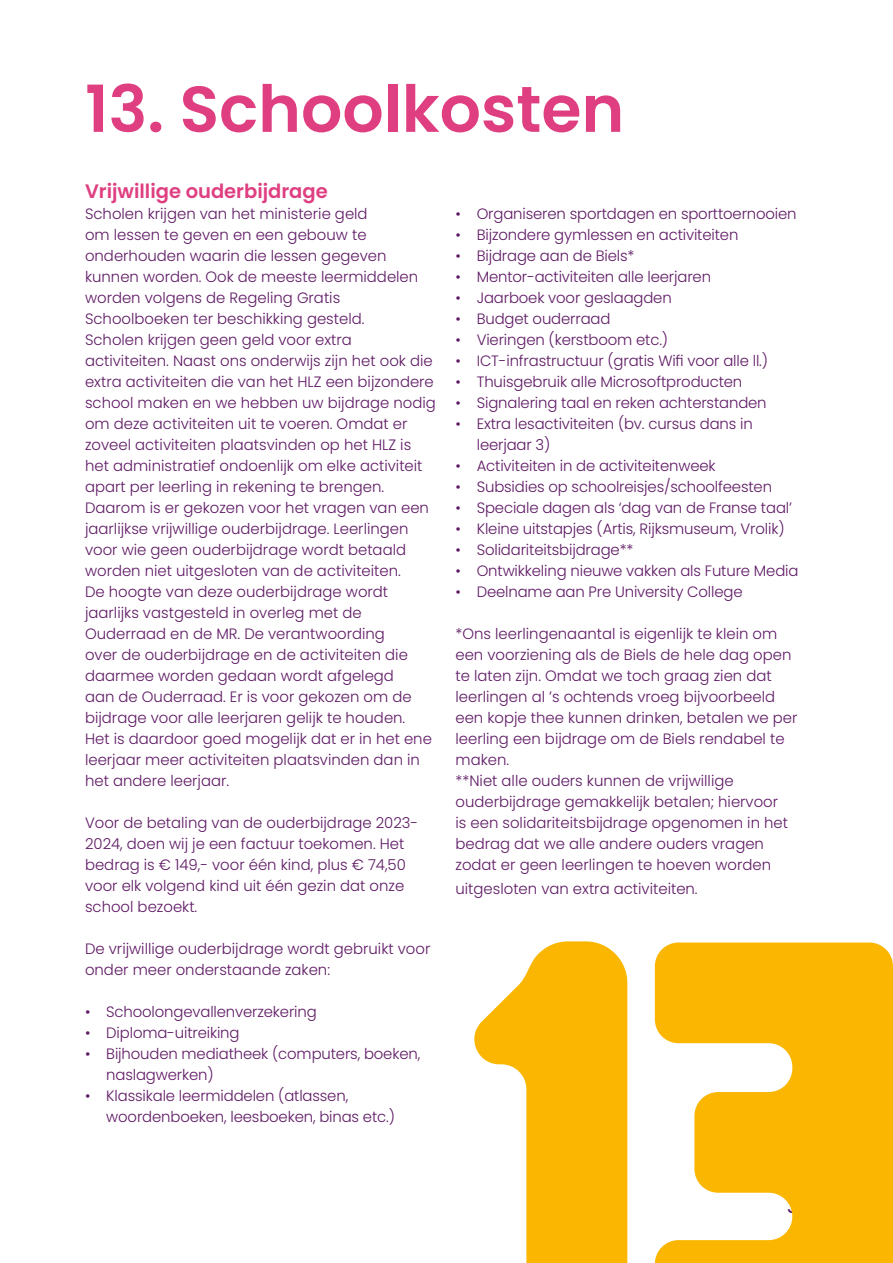
<style>
.page{position:relative;width:893px;height:1263px;background:#fff}
.page>*{position:absolute;margin:0;border:0;box-sizing:border-box;transform-origin:0 0}
.t1{font:600 64.8px "Poppins";color:#df3f81}
.Kopje{font:600 19.5px "Poppins";color:#df3f81}
.t2{font:500 18px "Poppins";color:#5e1964}
.t3{font:300 15px/21px "Poppins";color:#5e1964}
</style>
<div class="page">
<svg style="left:474px;top:941px;width:153px;height:322px;fill:#fab600"></svg>
<svg style="left:655px;top:942px;width:238px;height:321px;fill:#fab600"></svg>
<p class="t1" style="left:85px;top:72px;width:541px">13. Schoolkosten</p>
<p class="Kopje" style="left:85px;top:180px;width:244px">Vrijwillige ouderbijdrage</p>
<p class="t3" style="left:85px;top:203px;width:335px">Scholen krijgen van het ministerie geld<br>om lessen te geven en een gebouw te onderhouden waarin die lessen gegeven kunnen worden. Ook de meeste leermiddelen worden volgens de Regeling Gratis Schoolboeken ter beschikking gesteld.</p>
<p class="t3" style="left:85px;top:329px;width:352px">Scholen krijgen geen geld voor extra activiteiten. Naast ons onderwijs zijn het ook die extra activiteiten die van het HLZ een bijzondere school maken en we hebben uw bijdrage nodig om deze activiteiten uit te voeren. Omdat er zoveel activiteiten plaatsvinden op het HLZ is het administratief ondoenlijk om elke activiteit apart per leerling in rekening te brengen.<br>Daarom is er gekozen voor het vragen van een jaarlijkse vrijwillige ouderbijdrage. Leerlingen voor wie geen ouderbijdrage wordt betaald worden niet uitgesloten van de activiteiten.</p>
<p class="t3" style="left:85px;top:581px;width:348px">De hoogte van deze ouderbijdrage wordt jaarlijks vastgesteld in overleg met de Ouderraad en de MR. De verantwoording<br>over de ouderbijdrage en de activiteiten die daarmee worden gedaan wordt afgelegd<br>aan de Ouderraad. Er is voor gekozen om de bijdrage voor alle leerjaren gelijk te houden.<br>Het is daardoor goed mogelijk dat er in het ene leerjaar meer activiteiten plaatsvinden dan in het andere leerjaar.</p>
<p class="t3" style="left:85px;top:812px;width:335px">Voor de betaling van de ouderbijdrage 2023- 2024, doen wij je een factuur toekomen. Het bedrag is € 149,- voor één kind, plus € 74,50 voor elk volgend kind uit één gezin dat onze school bezoekt.</p>
<p class="t3" style="left:85px;top:938px;width:347px">De vrijwillige ouderbijdrage wordt gebruikt voor onder meer onderstaande zaken:</p>
<p class="t3" style="left:85px;top:1001px;width:233px">• Schoolongevallenverzekering</p>
<p class="t3" style="left:85px;top:1022px;width:156px">• Diploma-uitreiking</p>
<p class="t3" style="left:106px;top:1043px;width:315px;text-indent:-21px">• Bijhouden mediatheek (computers, boeken, naslagwerken)</p>
<p class="t3" style="left:106px;top:1085px;width:290px;text-indent:-21px">• Klassikale leermiddelen (atlassen, woordenboeken, leesboeken, binas etc.)</p>
<p class="t3" style="left:455px;top:203px;width:343px">• Organiseren sportdagen en sporttoernooien</p>
<p class="t3" style="left:455px;top:224px;width:284px">• Bijzondere gymlessen en activiteiten</p>
<p class="t3" style="left:455px;top:245px;width:180px">• Bijdrage aan de Biels*</p>
<p class="t3" style="left:455px;top:266px;width:257px">• Mentor-activiteiten alle leerjaren</p>
<p class="t3" style="left:455px;top:287px;width:218px">• Jaarboek voor geslaagden</p>
<p class="t3" style="left:455px;top:308px;width:156px">• Budget ouderraad</p>
<p class="t3" style="left:455px;top:329px;width:214px">• Vieringen (kerstboom etc.)</p>
<p class="t3" style="left:455px;top:350px;width:314px">• ICT-infrastructuur (gratis Wifi voor alle ll.)</p>
<p class="t3" style="left:455px;top:371px;width:288px">• Thuisgebruik alle Microsoftproducten</p>
<p class="t3" style="left:455px;top:392px;width:313px">• Signalering taal en reken achterstanden</p>
<p class="t3" style="left:477px;top:413px;width:278px;text-indent:-21px">• Extra lesactiviteiten (bv. cursus dans in leerjaar 3)</p>
<p class="t3" style="left:455px;top:455px;width:262px">• Activiteiten in de activiteitenweek</p>
<p class="t3" style="left:455px;top:476px;width:318px">• Subsidies op schoolreisjes/schoolfeesten</p>
<p class="t3" style="left:455px;top:497px;width:338px">• Speciale dagen als ‘dag van de Franse taal’</p>
<p class="t3" style="left:455px;top:518px;width:331px">• Kleine uitstapjes (Artis, Rijksmuseum, Vrolik)</p>
<p class="t3" style="left:455px;top:539px;width:179px">• Solidariteitsbijdrage**</p>
<p class="t3" style="left:455px;top:560px;width:344px">• Ontwikkeling nieuwe vakken als Future Media</p>
<p class="t3" style="left:455px;top:581px;width:289px">• Deelname aan Pre University College</p>
<p class="t3" style="left:455px;top:623px;width:343px">*Ons leerlingenaantal is eigenlijk te klein om een voorziening als de Biels de hele dag open te laten zijn. Omdat we toch graag zien dat leerlingen al ’s ochtends vroeg bijvoorbeeld een kopje thee kunnen drinken, betalen we per leerling een bijdrage om de Biels rendabel te maken.</p>
<p class="t3" style="left:455px;top:770px;width:334px">**Niet alle ouders kunnen de vrijwillige ouderbijdrage gemakkelijk betalen; hiervoor is een solidariteitsbijdrage opgenomen in het bedrag dat we alle andere ouders vragen zodat er geen leerlingen te hoeven worden</p>
<p class="t3" style="left:455px;top:878px;width:244px">uitgesloten van extra activiteiten.</p>
<p class="t2" style="left:787px;top:1196px;width:24px">39</p>
</div>
